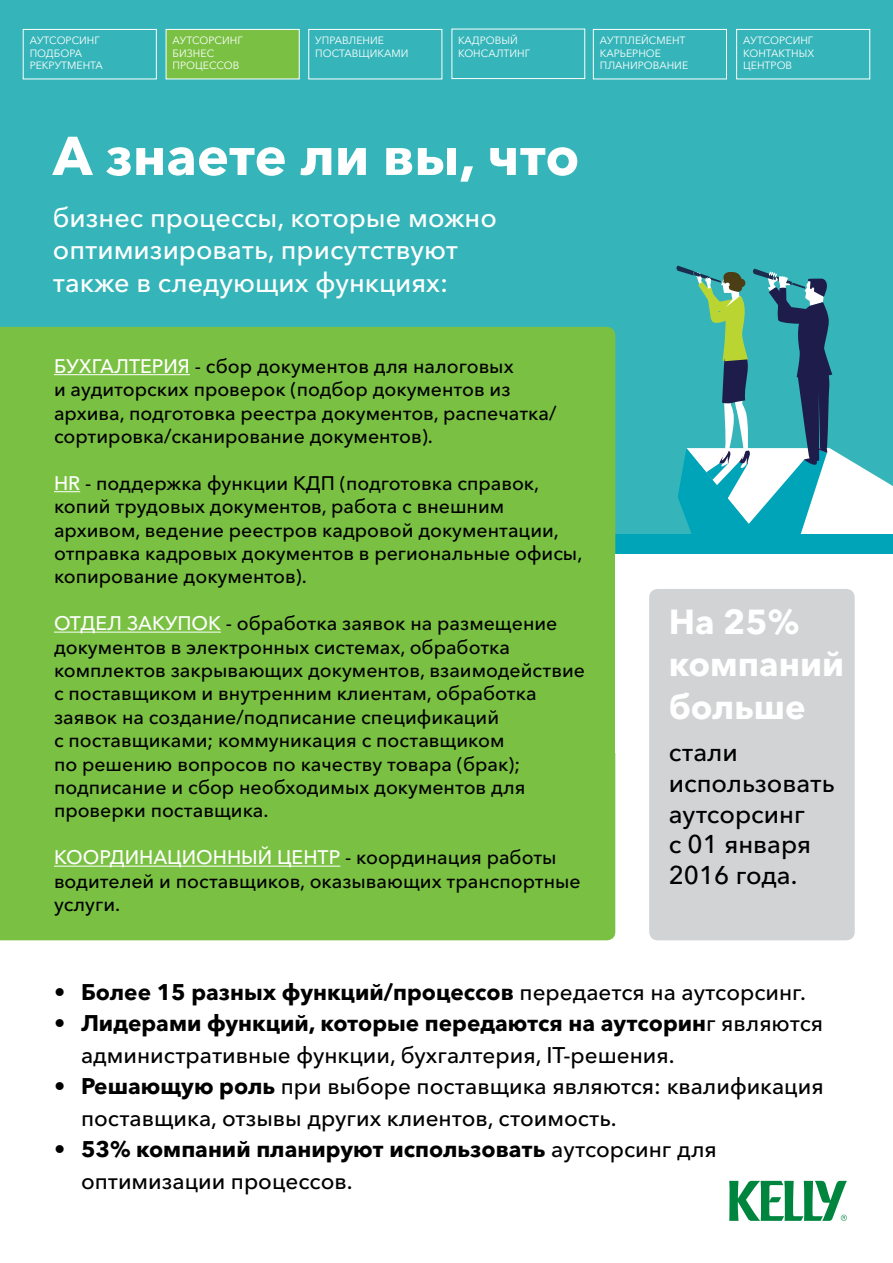
<style>
.page{position:relative;width:893px;height:1263px;background:#fff}
.page>*{position:absolute;margin:0;border:0;box-sizing:border-box;transform-origin:0 0}
.t1{font:700 54px "Avenir Next Cyr";letter-spacing:-.005em;color:#fff}
.t2{font:700 34.5px/42.3px "Avenir Next Cyr";color:#fff}
.t3{font:500 27px/32.4px "Avenir Next Cyr";color:#fff}
.t4{font:500 25.5px/30.6px "Avenir Next Cyr";color:#000}
.t5{font:500 22.5px/31.5px "Avenir Next Cyr";color:#000}
.t6{font:700 22.5px "Avenir Next Cyr";color:#000}
.t7{font:500 19.5px/23.4px "Avenir Next Cyr";color:#000}
.t8{font:10.5px/12.6px "Avenir Next Cyr";color:#fff}
.s1{color:#fff}
.s2{font-weight:500}
.s3{font-weight:700}
</style>
<div class="page">
<div style="left:0;top:0;width:893px;height:544px;background:#35b5b9"></div>
<svg style="left:676px;top:266px;width:217px;height:268px"></svg>
<div style="left:0;top:534px;width:893px;height:21px;background:#00a4b8"></div>
<div style="left:0;top:327px;width:615px;height:613px;background:#7ac143"></div>
<svg style="left:729px;top:1181px;width:118px;height:40px"></svg>
<div style="left:23px;top:29px;width:134px;height:50px;border:1px solid #fff"></div>
<div style="left:166px;top:29px;width:134px;height:50px;background:#7ac143;border:1px solid #fff"></div>
<div style="left:308px;top:29px;width:134px;height:50px;border:1px solid #fff"></div>
<div style="left:593px;top:29px;width:134px;height:50px;border:1px solid #fff"></div>
<div style="left:736px;top:29px;width:134px;height:50px;border:1px solid #fff"></div>
<div style="left:451px;top:29px;width:134px;height:50px;border:1px solid #fff"></div>
<hr style="left:54px;top:374px;width:136px;height:1px;background:#fff">
<svg style="left:54px;top:491px;width:26px;height:1px"></svg>
<hr style="left:54px;top:632px;width:167px;height:1px;background:#fff">
<hr style="left:54px;top:866px;width:286px;height:1px;background:#fff">
<div style="left:615px;top:554px;width:278px;height:199px;background:#fff"></div>
<div style="left:649px;top:589px;width:206px;height:351px;background:#d1d3d4;border-radius:9px"></div>
<p class="t8" style="left:458px;top:34px;width:74px">КАДРОВЫ Й<br>КОНСАЛТИНГ</p>
<p class="t8" style="left:30px;top:34px;width:72px">АУТСОРСИНГ<br>ПОДБОРА рекрутмента</p>
<p class="t8" style="left:173px;top:34px;width:72px">АУТСОРСИНГ<br>БИЗНЕС<br>ПРОЦЕССОВ</p>
<p class="t8" style="left:315px;top:34px;width:95px">УПРАВЛЕНИЕ<br>ПОСТАВЩИКАМ И</p>
<p class="t8" style="left:600px;top:34px;width:88px">АУТПЛЕЙСМЕНТ<br>КАРЬЕРНОЕ<br>ПЛАНИРОВАНИЕ</p>
<p class="t8" style="left:743px;top:34px;width:15px">аутсорсинг конта</p>
<p class="t8" style="left:779px;top:47px;width:37px">ктн ых</p>
<p class="t8" style="left:743px;top:59px;width:22px">центров</p>
<h1 class="t1" style="left:53px;top:123px;width:528px">А знаете ли вы, что</h1>
<h3 class="t3" style="left:53px;top:201px;width:445px">бизнес процессы, которые можно оптимизировать, присутствуют также в следующих функциях:</h3>
<p class="t7" style="left:54px;top:354px;width:504px"><span class="s1">Бухгалтерия</span> - сбор документов для налоговых<br>и аудиторских проверок (подбор документов из архива, подготовка реестра документов, распечатка/ сортировка/сканирование документов).</p>
<p class="t7" style="left:54px;top:471px;width:530px"><span class="s1">HR</span> - поддержка функции КДП (подготовка справок, копий трудовых документов, работа с внешним архивом, ведение реестров кадровой документации, отправка кадровых документов в региональные офисы, копирование документов).</p>
<p class="t7" style="left:54px;top:612px;width:532px"><span class="s1">Отдел закупок</span> - обработка заявок на размещение документов в электронных системах, обработка комплектов закрывающих документов, взаимодействие с поставщиком и внутренним клиентам, обработка заявок на создание/подписание спецификаций<br>с поставщиками; коммуникация с поставщиком<br>по решению вопросов по качеству товара (брак); подписание и сбор необходимых документов для проверки поставщика.</p>
<p class="t7" style="left:54px;top:846px;width:528px"><span class="s1">Координационный центр</span> - координация работы водителей и поставщиков, оказывающих транспортные услуги.</p>
<h2 class="t2" style="left:669px;top:601px;width:177px">На 25% компаний больше</h2>
<h3 class="t4" style="left:669px;top:737px;width:168px">стали использовать аутсорсинг<br>с 01 января<br>2016 года.</h3>
<p class="t6" style="left:54px;top:978px;width:753px">• Более 15 разных функций/процессов <span class="s2">передается на аутсорсинг.</span></p>
<p class="t5" style="left:81px;top:1007px;width:744px;text-indent:-27px"><span class="s3">• Лидерами функций, которые передаются на аутсорин</span>г являются административные функции, бухгалтерия, IT-решения.</p>
<p class="t5" style="left:81px;top:1070px;width:744px;text-indent:-27px"><span class="s3">• Решающую роль</span> при выборе поставщика являются: квалификация поставщика, отзывы других клиентов, стоимость.</p>
<p class="t5" style="left:81px;top:1133px;width:637px;text-indent:-27px"><span class="s3">• 53% компаний планируют использовать</span> аутсорсинг для оптимизации процессов.</p>
</div>
